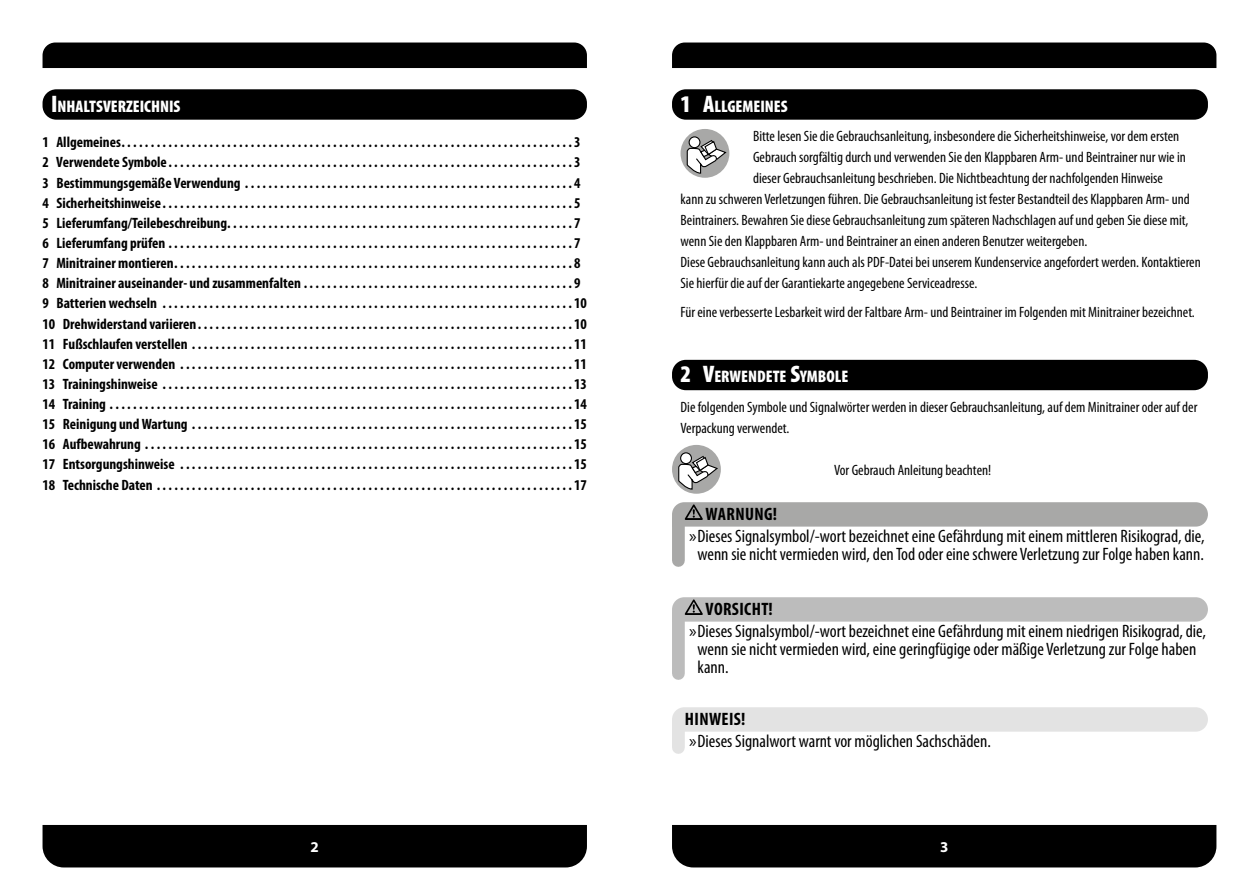
<style>
.page{position:relative;width:1259px;height:893px;background:#fff}
.page>*{position:absolute;margin:0;border:0;box-sizing:border-box;transform-origin:0 0}
.t1{font:condensed 18px/22.2px "Myriad Pro";color:#000}
.t2{font:900 condensed 16.8px "Myriad Pro";color:#fff}
.t3{font:700 condensed 15px/20.1px "Myriad Pro";color:#000}
.t4{font:condensed 15px/21px "Myriad Pro";color:#000}
.t5{font:700 15px "Myriad Pro";color:#fff}
.s1{font-size:24px}
.s2{font-weight:700}
.s3{font-stretch:normal}
</style>
<div class="page">
<div style="left:43px;top:43px;width:544px;height:25px;background:#000"></div>
<div style="left:672px;top:43px;width:544px;height:25px;background:#000"></div>
<div style="left:43px;top:825px;width:544px;height:42px;background:#000"></div>
<div style="left:672px;top:825px;width:544px;height:42px;background:#000"></div>
<div style="left:672px;top:89px;width:536px;height:31px;background:#000;border-radius:14px"></div>
<div style="left:672px;top:360px;width:536px;height:30px;background:#000;border-radius:14px"></div>
<div style="left:672px;top:520px;width:13px;height:40px;background:#a8a8a7"></div>
<div style="left:672px;top:615px;width:13px;height:58px;background:#bcbcbc"></div>
<div style="left:672px;top:707px;width:536px;height:25px;background:#e3e3e3"></div>
<div style="left:672px;top:725px;width:13px;height:22px;background:#e3e3e3"></div>
<div style="left:680px;top:129px;width:49px;height:49px;background:#a8a8a7;border-radius:50%"></div>
<div style="left:688px;top:136px;width:12px;height:12px;border:1px solid #000;border-radius:50%"></div>
<svg style="left:686px;top:139px;width:41px;height:35px"></svg>
<div style="left:672px;top:445px;width:49px;height:49px;background:#a8a8a7;border-radius:50%"></div>
<div style="left:680px;top:452px;width:12px;height:12px;border:1px solid #000;border-radius:50%"></div>
<svg style="left:677px;top:455px;width:42px;height:35px"></svg>
<svg style="left:672px;top:502px;width:536px;height:25px;background:#a9a9a8"></svg>
<svg style="left:672px;top:597px;width:536px;height:25px;background:#bcbcbc"></svg>
<div style="left:43px;top:89px;width:544px;height:31px;background:#000;border-radius:14px"></div>
<p class="t2" style="left:51px;top:95px;width:131px"><span class="s1">I</span>NHALTSVERZEICHNIS</p>
<p class="t3" style="left:43px;top:132px;width:546px">1 Allgemeines . . . . . . . . . . . . . . . . . . . . . . . . . . . . . . . . . . . . . . . . . . . . . . . . . . . . . . . . . . . . . . . . . . . . . . . . . . . . . 3<br>2 Verwendete Symbole . . . . . . . . . . . . . . . . . . . . . . . . . . . . . . . . . . . . . . . . . . . . . . . . . . . . . . . . . . . . . . . . . . . . . 3<br>3 Bestimmungsgemäße Verwendung . . . . . . . . . . . . . . . . . . . . . . . . . . . . . . . . . . . . . . . . . . . . . . . . . . . . . . . . 4<br>4 Sicherheitshinweise . . . . . . . . . . . . . . . . . . . . . . . . . . . . . . . . . . . . . . . . . . . . . . . . . . . . . . . . . . . . . . . . . . . . . . 5<br>5 Lieferumfang/Teilebeschreibung . . . . . . . . . . . . . . . . . . . . . . . . . . . . . . . . . . . . . . . . . . . . . . . . . . . . . . . . . . . 7<br>6 Lieferumfang prüfen . . . . . . . . . . . . . . . . . . . . . . . . . . . . . . . . . . . . . . . . . . . . . . . . . . . . . . . . . . . . . . . . . . . . . 7<br>7 Minitrainer montieren . . . . . . . . . . . . . . . . . . . . . . . . . . . . . . . . . . . . . . . . . . . . . . . . . . . . . . . . . . . . . . . . . . . . 8<br>8 Minitrainer auseinander- und zusammenfalten . . . . . . . . . . . . . . . . . . . . . . . . . . . . . . . . . . . . . . . . . . . . . . 9<br>9 Batterien wechseln . . . . . . . . . . . . . . . . . . . . . . . . . . . . . . . . . . . . . . . . . . . . . . . . . . . . . . . . . . . . . . . . . . . . . . 10<br>10 Drehwiderstand variieren . . . . . . . . . . . . . . . . . . . . . . . . . . . . . . . . . . . . . . . . . . . . . . . . . . . . . . . . . . . . . . . . 10<br>11 Fußschlaufen verstellen . . . . . . . . . . . . . . . . . . . . . . . . . . . . . . . . . . . . . . . . . . . . . . . . . . . . . . . . . . . . . . . . . 11<br>12 Computer verwenden . . . . . . . . . . . . . . . . . . . . . . . . . . . . . . . . . . . . . . . . . . . . . . . . . . . . . . . . . . . . . . . . . . . 11<br>13 Trainingshinweise . . . . . . . . . . . . . . . . . . . . . . . . . . . . . . . . . . . . . . . . . . . . . . . . . . . . . . . . . . . . . . . . . . . . . . 13<br>14 Training . . . . . . . . . . . . . . . . . . . . . . . . . . . . . . . . . . . . . . . . . . . . . . . . . . . . . . . . . . . . . . . . . . . . . . . . . . . . . . . 14<br>15 Reinigung und Wartung . . . . . . . . . . . . . . . . . . . . . . . . . . . . . . . . . . . . . . . . . . . . . . . . . . . . . . . . . . . . . . . . . 15<br>16 Aufbewahrung . . . . . . . . . . . . . . . . . . . . . . . . . . . . . . . . . . . . . . . . . . . . . . . . . . . . . . . . . . . . . . . . . . . . . . . . . 15<br>17 Entsorgungshinweise . . . . . . . . . . . . . . . . . . . . . . . . . . . . . . . . . . . . . . . . . . . . . . . . . . . . . . . . . . . . . . . . . . . 15<br>18 Technische Daten . . . . . . . . . . . . . . . . . . . . . . . . . . . . . . . . . . . . . . . . . . . . . . . . . . . . . . . . . . . . . . . . . . . . . . . 17</p>
<p class="t2" style="left:680px;top:95px;width:109px"><span class="s1">1 A</span>LLGEMEINES</p>
<p class="t4" style="left:753px;top:125px;width:428px">Bitte lesen Sie die Gebrauchsanleitung, insbesondere die Sicherheitshinweise, vor dem ersten</p>
<p class="t4" style="left:753px;top:146px;width:434px">Gebrauch sorgfältig durch und verwenden Sie den Klappbaren Arm- und Beintrainer nur wie in</p>
<p class="t4" style="left:753px;top:167px;width:411px">dieser Gebrauchsanleitung beschrieben. Die Nichtbeachtung der nachfolgenden Hinweise</p>
<p class="t4" style="left:680px;top:188px;width:511px">kann zu schweren Verletzungen führen. Die Gebrauchsanleitung ist fester Bestandteil des Klappbaren Arm- und</p>
<p class="t4" style="left:680px;top:209px;width:509px">Beintrainers. Bewahren Sie diese Gebrauchsanleitung zum späteren Nachschlagen auf und geben Sie diese mit,</p>
<p class="t4" style="left:680px;top:230px;width:408px">wenn Sie den Klappbaren Arm- und Beintrainer an einen anderen Benutzer weitergeben.</p>
<p class="t4" style="left:680px;top:251px;width:522px">Diese Gebrauchsanleitung kann auch als PDF-Datei bei unserem Kundenservice angefordert werden. Kontaktieren</p>
<p class="t4" style="left:680px;top:272px;width:298px">Sie hierfür die auf der Garantiekarte angegebene Serviceadresse.</p>
<p class="t4" style="left:680px;top:301px;width:516px">Für eine verbesserte Lesbarkeit wird der Faltbare Arm- und Beintrainer im Folgenden mit Minitrainer bezeichnet.</p>
<p class="t2" style="left:680px;top:366px;width:168px"><span class="s1">2 V</span>ERWEN DETE <span class="s1">S</span>YMBOLE</p>
<p class="t4" style="left:680px;top:396px;width:518px">Die folgenden Symbole und Signalwörter werden in dieser Gebrauchsanleitung, auf dem Minitrainer oder auf der<br>Verpackung verwendet.</p>
<p class="t4" style="left:834px;top:459px;width:159px">Vor Gebrauch Anleitung beachten!</p>
<p class="t1" style="left:689px;top:503px;width:517px;text-indent:17px"><span class="s2">WARNUNG!<br></span><span class="s3">»</span>Dieses Signalsymbol/-wort bezeichnet eine Gefährdung mit einem mittleren Risikograd, die,</p>
<p class="t1" style="left:697px;top:543px;width:508px">wenn sie nicht vermieden wird, den Tod oder eine schwere Verletzung zur Folge haben kann.</p>
<p class="t1" style="left:689px;top:598px;width:518px;text-indent:17px"><span class="s2">VORSICHT!<br></span><span class="s3">»</span>Dieses Signalsymbol/-wort bezeichnet eine Gefährdung mit einem niedrigen Risikograd, die,</p>
<p class="t1" style="left:697px;top:640px;width:500px;line-height:18px">wenn sie nicht vermieden wird, eine geringfügige oder mäßige Verletzung zur Folge haben kann.</p>
<p class="t1" style="left:685px;top:708px;width:307px"><span class="s2">HINWEIS!<br></span><span class="s3">»</span>Dieses Signalwort warnt vor möglichen Sachschäden.</p>
<p class="t5" style="left:310px;top:837px;width:10px">2</p>
<p class="t5" style="left:940px;top:837px;width:10px">3</p>
</div>
